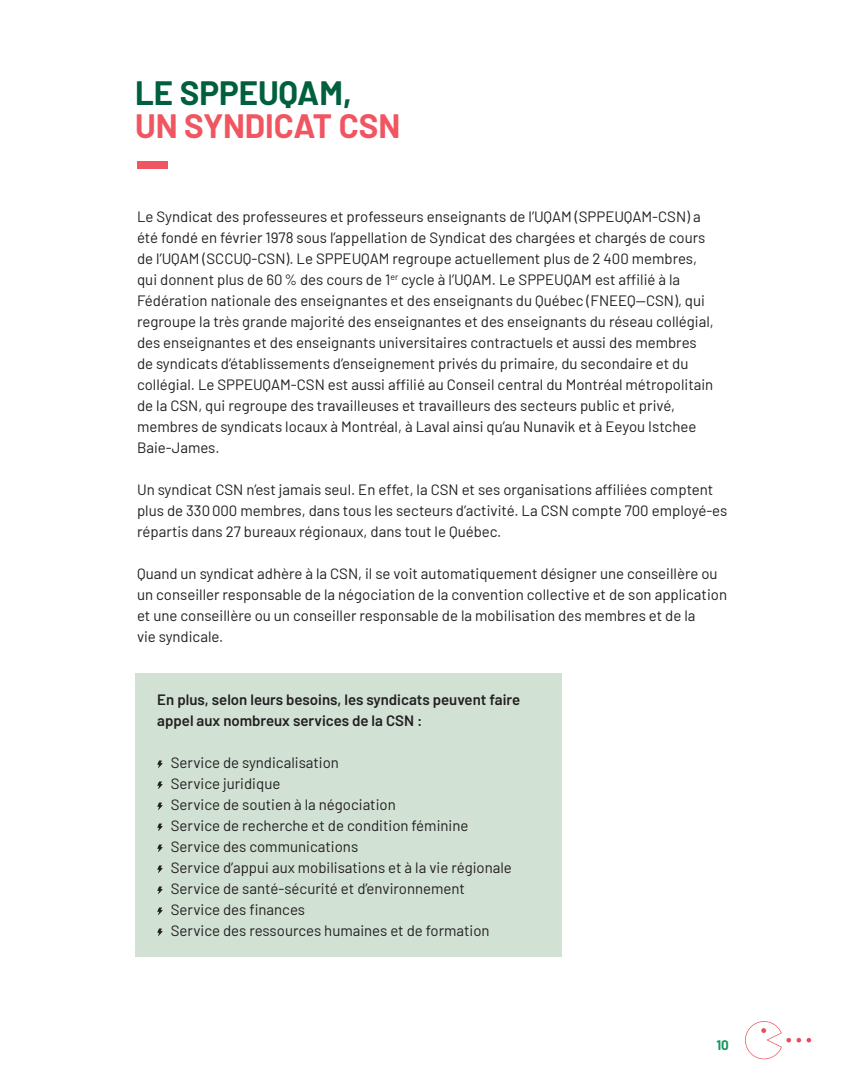
<style>
.page{position:relative;width:864px;height:1080px;background:#fff}
.page>*{position:absolute;margin:0;border:0;box-sizing:border-box;transform-origin:0 0}
.t1{font:700 33px "Barlow";letter-spacing:-.005em;color:#f05661}
.t2{font:700 33px "Barlow";color:#00603d}
.t3{font:15px/21px "Barlow";color:#231f20}
.t4{font:600 15px/21px "Barlow";color:#231f20}
.t5{font:700 13.5px "Barlow";color:#16965f}
</style>
<div class="page">
<div style="left:135px;top:674px;width:427px;height:283px;background:#d1e1d4"></div>
<svg style="left:157px;top:761px;width:6px;height:7px"></svg>
<svg style="left:157px;top:782px;width:6px;height:7px"></svg>
<svg style="left:157px;top:803px;width:6px;height:7px"></svg>
<svg style="left:157px;top:824px;width:6px;height:7px"></svg>
<svg style="left:157px;top:845px;width:6px;height:7px"></svg>
<svg style="left:157px;top:866px;width:6px;height:7px"></svg>
<svg style="left:157px;top:887px;width:6px;height:7px"></svg>
<svg style="left:157px;top:908px;width:6px;height:7px"></svg>
<svg style="left:157px;top:929px;width:6px;height:7px"></svg>
<div style="left:137px;top:162px;width:31px;height:7px;background:#f05661"></div>
<img style="left:745px;top:1021px;width:67px;height:39px">
<h1 class="t2" style="left:135px;top:69px;width:218px">LE SPPEUQAM,</h1>
<h1 class="t1" style="left:135px;top:102px;width:267px">UN SYNDICAT CSN</h1>
<p class="t3" style="left:137px;top:205px;width:578px">Le Syndicat des professeures et professeurs enseignants de l’UQAM (SPPEUQAM-CSN) a été fondé en février 1978 sous l’appellation de Syndicat des chargées et chargés de cours de l’UQAM (SCCUQ-CSN). Le SPPEUQAM regroupe actuellement plus de 2 400 membres, qui donnent plus de 60% des cours de 1<sup>er</sup> cycle à l’UQAM. Le SPPEUQAM est affilié à la Fédération nationale des enseignantes et des enseignants du Québec (FNEEQ—CSN), qui regroupe la très grande majorité des enseignantes et des enseignants du réseau collégial, des enseignantes et des enseignants universitaires contractuels et aussi des membres de syndicats d’établissements d’enseignement privés du primaire, du secondaire et du collégial. Le SPPEUQAM-CSN est aussi affilié au Conseil central du Montréal métropolitain de la CSN, qui regroupe des travailleuses et travailleurs des secteurs public et privé, membres de syndicats locaux à Montréal, à Laval ainsi qu’au Nunavik et à Eeyou Istchee Baie-James.</p>
<p class="t3" style="left:137px;top:478px;width:592px">Un syndicat CSN n’est jamais seul. En effet, la CSN et ses organisations affiliées comptent plus de 330000 membres, dans tous les secteurs d’activité. La CSN compte 700 employé-es répartis dans 27 bureaux régionaux, dans tout le Québec.</p>
<p class="t3" style="left:137px;top:562px;width:592px">Quand un syndicat adhère à la CSN, il se voit automatiquement désigner une conseillère ou un conseiller responsable de la négociation de la convention collective et de son application et une conseillère ou un conseiller responsable de la mobilisation des membres et de la<br>vie syndicale.</p>
<p class="t4" style="left:157px;top:688px;width:364px">En plus, selon leurs besoins, les syndicats peuvent faire appel aux nombreux services de la CSN :</p>
<p class="t3" style="left:171px;top:751px;width:343px">Service de syndicalisation<br>Service juridique<br>Service de soutien à la négociation<br>Service de recherche et de condition féminine Service des communications<br>Service d’appui aux mobilisations et à la vie régionale Service de santé-sécurité et d’environnement Service des finances<br>Service des ressources humaines et de formation</p>
<p class="t5" style="left:717px;top:1035px;width:14px">10</p>
</div>
